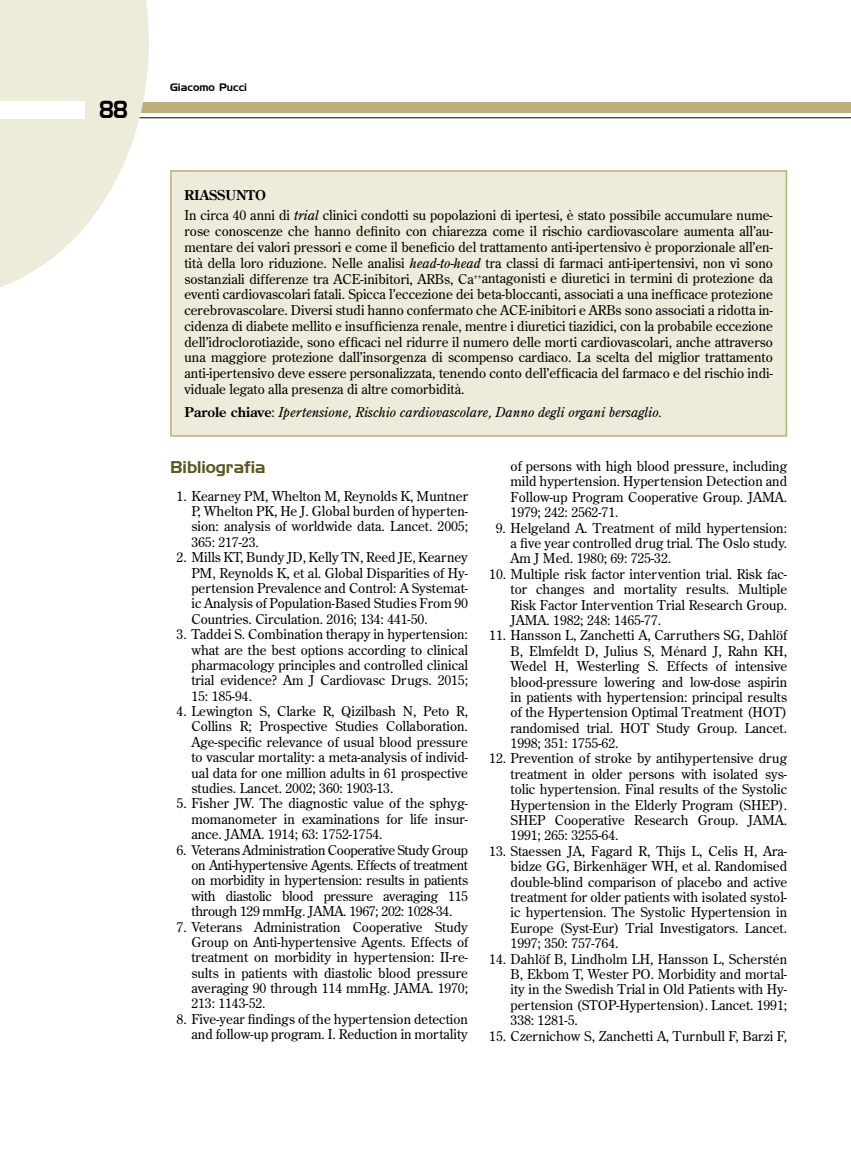
<style>
.page{position:relative;width:851px;height:1149px;background:#fff}
.page>*{position:absolute;margin:0;border:0;box-sizing:border-box;transform-origin:0 0}
.t1{font:24px "Handel Gothic BT";color:#000;scale:.8 1}
.t2{font:16.5px "Handel Gothic BT";color:#5a5721}
.t3{font:13.5px/15.5px "Century Old Style Std";color:#000;text-align:justify}
.t4{font:italic 13.5px "Century Old Style Std";color:#000}
.t5{font:10.5px "Handel Gothic BT";color:#000}
.s1{font-weight:700}
.s2{font-style:italic}
.s3{font-weight:700;font-style:normal}
.s4{font-style:normal}
</style>
<div class="page">
<hr style="left:0;top:117px;width:850px;height:1px;background:#000">
<div style="left:0;top:102px;width:850px;height:11px;background:#bbae78"></div>
<svg style="left:0;top:0;width:149px;height:287px;fill:#edebda"></svg>
<div style="left:0;top:101px;width:85px;height:17px;background:#fff"></div>
<div style="left:171px;top:171px;width:615px;height:265px;background:#edebda"></div>
<div style="left:170px;top:170px;width:617px;height:266px;border:2px solid #bbae78"></div>
<h1 class="t1" style="left:99px;top:95px;width:37px">88</h1>
<p class="t5" style="left:170px;top:81px;width:78px">Giacomo Pucci</p>
<p class="t3" style="left:184px;top:185px;width:589px;line-height:20.2px"><span class="s1">RIASSUNTO<br></span>In circa 40 anni di <span class="s2">trial</span> clinici condotti su popolazioni di ipertesi, è stato possibile accumulare nume-</p>
<p class="t3" style="left:184px;top:223px;width:590px">rose conoscenze che hanno definito con chiarezza come il rischio cardiovascolare aumenta all’au&shy;mentare dei valori pressori e come il beneficio del trattamento anti-ipertensivo è proporzionale all’en&shy;tità della loro riduzione. Nelle analisi <span class="s2">head-to-head</span> tra classi di farmaci anti-ipertensivi, non vi sono sostanziali differenze tra ACE-inibitori, ARBs, Ca<sup>++</sup>antagonisti e diuretici in termini di protezione da eventi cardiovascolari fatali. Spicca l’eccezione dei beta-bloccanti, associati a una inefficace protezione cerebrovascolare. Diversi studi hanno confermato che ACE-inibitori e ARBs sono associati a ridotta in&shy;cidenza di diabete mellito e insufficienza renale, mentre i diuretici tiazidici, con la probabile eccezione dell’idroclorotiazide, sono efficaci nel ridurre il numero delle morti cardiovascolari, anche attraverso una maggiore protezione dall’insorgenza di scompenso cardiaco. La scelta del miglior trattamento anti-ipertensivo deve essere personalizzata, tenendo conto dell’efficacia del farmaco e del rischio indi&shy;viduale legato alla presenza di altre comorbidità.</p>
<p class="t4" style="left:184px;top:403px;width:479px"><span class="s3">Parole chiave</span><span class="s4">:</span> Ipertensione, Rischio cardiovascolare, Danno degli organi bersaglio.</p>
<p class="t2" style="left:170px;top:457px;width:97px">Bibliografia</p>
<p class="t3" style="left:191px;top:487px;width:278px;text-indent:-15px">1. Kearney PM, Whelton M, Reynolds K, Muntner P, Whelton PK, He J. Global burden of hyperten&shy;sion: analysis of worldwide data. Lancet. 2005; 365: 217-23.</p>
<p class="t3" style="left:191px;top:549px;width:278px;text-indent:-15px">2. Mills KT, Bundy JD, Kelly TN, Reed JE, Kearney PM, Reynolds K, et al. Global Disparities of Hy&shy;pertension Prevalence and Control: A Systemat&shy;ic Analysis of Population-Based Studies From 90<br>Countries. Circulation. 2016; 134: 441-50.</p>
<p class="t3" style="left:191px;top:626px;width:278px;text-indent:-15px">3. Taddei S. Combination therapy in hypertension: what are the best options according to clinical pharmacology principles and controlled clinical trial evidence? Am J Cardiovasc Drugs. 2015; 15: 185-94.</p>
<p class="t3" style="left:191px;top:703px;width:278px;text-indent:-15px">4. Lewington S, Clarke R, Qizilbash N, Peto R, Collins R; Prospective Studies Collaboration.<br>Age-specific relevance of usual blood pressure to vascular mortality: a meta-analysis of individ&shy;ual data for one million adults in 61 prospective studies. Lancet. 2002; 360: 1903-13.</p>
<p class="t3" style="left:191px;top:795px;width:278px;text-indent:-15px">5. Fisher JW. The diagnostic value of the sphyg&shy;momanometer in examinations for life insur&shy;ance. JAMA. 1914; 63: 1752-1754.</p>
<p class="t3" style="left:191px;top:841px;width:278px;text-indent:-15px">6. Veterans Administration Cooperative Study Group on Anti-hypertensive Agents. Effects of treatment on morbidity in hypertension: results in patients with diastolic blood pressure averaging 115 through 129 mmHg. JAMA. 1967; 202: 1028-34.</p>
<p class="t3" style="left:191px;top:918px;width:278px;text-indent:-15px">7. Veterans Administration Cooperative Study Group on Anti-hypertensive Agents. Effects of treatment on morbidity in hypertension: II-re&shy;sults in patients with diastolic blood pressure averaging 90 through 114 mmHg. JAMA. 1970; 213: 1143-52.</p>
<p class="t3" style="left:176px;top:1010px;width:293px;text-align:right">8. Five-year findings of the hypertension detection and follow-up program. I. Reduction in mortality</p>
<p class="t3" style="left:510px;top:458px;width:278px">of persons with high blood pressure, including mild hypertension. Hypertension Detection and Follow-up Program Cooperative Group. JAMA.<br>1979; 242: 2562-71.</p>
<p class="t3" style="left:510px;top:519px;width:278px;text-indent:-15px">9. Helgeland A. Treatment of mild hypertension: a five year controlled drug trial. The Oslo study.<br>Am J Med. 1980; 69: 725-32.</p>
<p class="t3" style="left:510px;top:566px;width:278px;text-indent:-21px">10. Multiple risk factor intervention trial. Risk fac&shy;tor changes and mortality results. Multiple Risk Factor Intervention Trial Research Group.<br>JAMA. 1982; 248: 1465-77.</p>
<p class="t3" style="left:510px;top:627px;width:278px;text-indent:-21px">11. Hansson L, Zanchetti A, Carruthers SG, Dahlöf B, Elmfeldt D, Julius S, Ménard J, Rahn KH, Wedel H, Westerling S. Effects of intensive blood-pressure lowering and low-dose aspirin in patients with hypertension: principal results of the Hypertension Optimal Treatment (HOT) randomised trial. HOT Study Group. Lancet.<br>1998; 351: 1755-62.</p>
<p class="t3" style="left:510px;top:750px;width:278px;text-indent:-21px">12. Prevention of stroke by antihypertensive drug treatment in older persons with isolated sys&shy;tolic hypertension. Final results of the Systolic Hypertension in the Elderly Program (SHEP).<br>SHEP Cooperative Research Group. JAMA.<br>1991; 265: 3255-64.</p>
<p class="t3" style="left:510px;top:842px;width:278px;text-indent:-21px">13. Staessen JA, Fagard R, Thijs L, Celis H, Ara&shy;bidze GG, Birkenhäger WH, et al. Randomised double-blind comparison of placebo and active treatment for older patients with isolated systol&shy;ic hypertension. The Systolic Hypertension in Europe (Syst-Eur) Trial Investigators. Lancet.<br>1997; 350: 757-764.</p>
<p class="t3" style="left:510px;top:950px;width:278px;text-indent:-21px">14. Dahlöf B, Lindholm LH, Hansson L, Scherstén B, Ekbom T, Wester PO. Morbidity and mortal&shy;ity in the Swedish Trial in Old Patients with Hy&shy;pertension (STOP-Hypertension). Lancet. 1991; 338: 1281-5.</p>
<p class="t3" style="left:489px;top:1027px;width:299px">15. Czernichow S, Zanchetti A, Turnbull F, Barzi F,</p>
</div>
